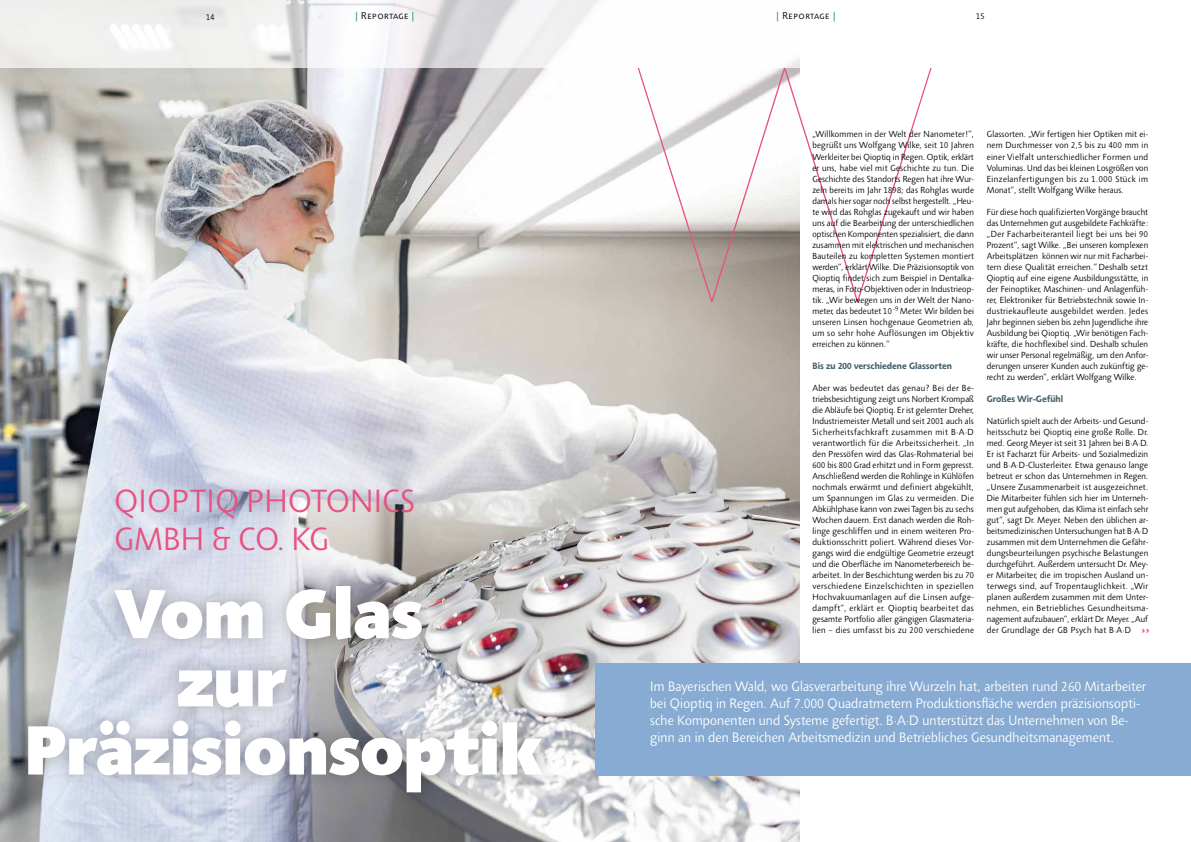
<style>
.page{position:relative;width:1191px;height:842px;background:#fff}
.page>*{position:absolute;margin:0;border:0;box-sizing:border-box;transform-origin:0 0}
.t1{font:900 70.8px "Agilita LT Pro";color:#fff;scale:.96 1}
.t2{font:300 32.8px/37.6px "Agilita LT Pro";letter-spacing:.005em;color:#e85281;scale:.96 1}
.t3{font:300 14px/17px "Agilita LT Pro";letter-spacing:-.005em;color:#fff}
.t4{font:300 10px "Agilita LT Pro";letter-spacing:.04em;color:#000}
.t5{font:700 9.4px "Agilita LT Pro";color:#45606d;scale:.96 1}
.t6{font:300 9px/11px "Agilita LT Pro";color:#000;text-align:justify}
.t7{font:300 9px/11px "Agilita LT Pro";color:#000;text-align:justify;scale:.96 1}
.t8{font:700 9px "Agilita LT Pro";color:#e85281}
.t9{font:300 8.8px "Agilita LT Pro";color:#000}
.s1{color:#085}
</style>
<div class="page">
<img style="left:0;top:68px;width:799px;height:774px">
<svg style="left:637px;top:68px;width:294px;height:234px"></svg>
<div style="left:10px;top:568px;width:548px;height:243px;background:#000;opacity:.3"></div>
<div style="left:595px;top:663px;width:596px;height:112px;background:#87abd2"></div>
<svg style="left:0;top:0;width:932px;height:68px"></svg>
<p class="t9" style="left:206px;top:11px;width:10px">14</p>
<p class="t4" style="left:355px;top:8px;width:60px"><span class="s1">|</span> Reportage <span class="s1">|</span></p>
<p class="t4" style="left:776px;top:8px;width:60px"><span class="s1">|</span> Reportage <span class="s1">|</span></p>
<p class="t9" style="left:976px;top:10px;width:10px">15</p>
<h2 class="t2" style="left:114px;top:482px;width:315px">QIOPTIQ PHOTONICS<br>GMBH &amp; CO. KG</h2>
<h1 class="t1" style="left:114px;top:557px;width:323px">Vom Glas</h1>
<h1 class="t1" style="left:177px;top:625px;width:115px">zur</h1>
<h1 class="t1" style="left:25px;top:693px;width:541px">Präzisionsoptik</h1>
<p class="t6" style="left:812px;top:129px;width:163px">„Willkommen in der Welt der Nanometer!“, begrüßt uns Wolfgang Wilke, seit 10 Jahren Werkleiter bei Qioptiq in Regen. Optik, erklärt er uns, habe viel mit Geschichte zu tun. Die Geschichte des Standorts Regen hat ihre Wur&shy;zeln bereits im Jahr 1898; das Rohglas wurde damals hier sogar noch selbst hergestellt. „Heu&shy;te wird das Rohglas zugekauft und wir haben uns auf die Bearbeitung der unterschiedlichen optischen Komponenten spezialisiert, die dann zusammen mit elektrischen und mechanischen Bauteilen zu kompletten Systemen montiert werden“, erklärt Wilke. Die Präzisionsoptik von Qioptiq findet sich zum Beispiel in Dentalka&shy;meras, in Foto-Objektiven oder in Industrieop&shy;tik. „Wir bewegen uns in der Welt der Nano&shy;meter, das bedeutet 10 <sup>-9</sup> Meter. Wir bilden bei unseren Linsen hochgenaue Geometrien ab, um so sehr hohe Auflösungen im Objektiv erreichen zu können.“</p>
<p class="t5" style="left:812px;top:358px;width:147px">Bis zu 200 verschiedene Glassorten</p>
<p class="t6" style="left:812px;top:382px;width:163px">Aber was bedeutet das genau? Bei der Be&shy;triebsbesichtigung zeigt uns Norbert Krompaß die Abläufe bei Qioptiq. Er ist gelernter Dreher, Industriemeister Metall und seit 2001 auch als Sicherheitsfachkraft zusammen mit B∙A∙D verantwortlich für die Arbeitssicherheit. „In den Pressöfen wird das Glas-Rohmaterial bei 600 bis 800 Grad erhitzt und in Form gepresst.<br>Anschließend werden die Rohlinge in Kühlöfen nochmals erwärmt und definiert abgekühlt, um Spannungen im Glas zu vermeiden. Die Abkühlphase kann von zwei Tagen bis zu sechs Wochen dauern. Erst danach werden die Roh&shy;linge geschliffen und in einem weiteren Pro&shy;duktionsschritt poliert. Während dieses Vor&shy;gangs wird die endgültige Geometrie erzeugt und die Oberfläche im Nanometerbereich be&shy;arbeitet. In der Beschichtung werden bis zu 70 verschiedene Einzelschichten in speziellen Hochvakuumanlagen auf die Linsen aufge&shy;dampft“, erklärt er. Qioptiq bearbeitet das gesamte Portfolio aller gängigen Glasmateria&shy;lien – dies umfasst bis zu 200 verschiedene</p>
<p class="t6" style="left:986px;top:129px;width:163px">Glassorten. „Wir fertigen hier Optiken mit ei&shy;nem Durchmesser von 2,5 bis zu 400 mm in einer Vielfalt unterschiedlicher Formen und Voluminas. Und das bei kleinen Losgrößen von Einzelanfertigungen bis zu 1.000 Stück im Monat“, stellt Wolfgang Wilke heraus.</p>
<p class="t7" style="left:986px;top:206px;width:170px">Für diese hoch qualifizierten Vorgänge braucht das Unternehmen gut ausgebildete Fachkräfte: „Der Facharbeiteranteil liegt bei uns bei 90<br>Prozent“, sagt Wilke. „Bei unseren komplexen Arbeitsplätzen können wir nur mit Facharbei&shy;tern diese Qualität erreichen.“ Deshalb setzt Qioptiq auf eine eigene Ausbildungsstätte, in der Feinoptiker, Maschinen- und Anlagenfüh&shy;rer, Elektroniker für Betriebstechnik sowie In&shy;dustriekaufleute ausgebildet werden. Jedes Jahr beginnen sieben bis zehn Jugendliche ihre Ausbildung bei Qioptiq. „Wir benötigen Fach&shy;kräfte, die hochflexibel sind. Deshalb schulen wir unser Personal regelmäßig, um den Anfor&shy;derungen unserer Kunden auch zukünftig ge&shy;recht zu werden“, erklärt Wolfgang Wilke.</p>
<p class="t5" style="left:986px;top:391px;width:81px">Großes Wir-Gefühl</p>
<p class="t6" style="left:986px;top:415px;width:163px">Natürlich spielt auch der Arbeits- und Gesund&shy;heitsschutz bei Qioptiq eine große Rolle. Dr. med. Georg Meyer ist seit 31 Jahren bei B·A·D.<br>Er ist Facharzt für Arbeits- und Sozialmedizin und B·A·D-Clusterleiter. Etwa genauso lange betreut er schon das Unternehmen in Regen. „Unsere Zusammenarbeit ist ausgezeichnet.<br>Die Mitarbeiter fühlen sich hier im Unterneh&shy;men gut aufgehoben, das Klima ist einfach sehr gut“, sagt Dr. Meyer. Neben den üblichen ar&shy;beitsmedizinischen Untersuchungen hat B·A·D zusammen mit dem Unternehmen die Gefähr&shy;dungsbeurteilungen psychische Belastungen durchgeführt. Außerdem untersucht Dr. Mey&shy;er Mitarbeiter, die im tropischen Ausland un&shy;terwegs sind, auf Tropentauglichkeit. „Wir planen außerdem zusammen mit dem Unter&shy;nehmen, ein Betriebliches Gesundheitsma&shy;nagement aufzubauen“, erklärt Dr. Meyer. „Auf der Grundlage der GB Psych hat B·A·D</p>
<p class="t8" style="left:1141px;top:623px;width:10px">&gt;&gt;</p>
<p class="t3" style="left:650px;top:677px;width:497px">Im Bayerischen Wald, wo Glasverarbeitung ihre Wurzeln hat, arbeiten rund 260 Mitarbeiter bei Qioptiq in Regen. Auf 7.000 Quadratmetern Produktionsfläche werden präzisionsopti&shy;sche Komponenten und Systeme gefertigt. B·A·D unterstützt das Unternehmen von Be&shy;ginn an in den Bereichen Arbeitsmedizin und Betriebliches Gesundheitsmanagement.</p>
</div>
